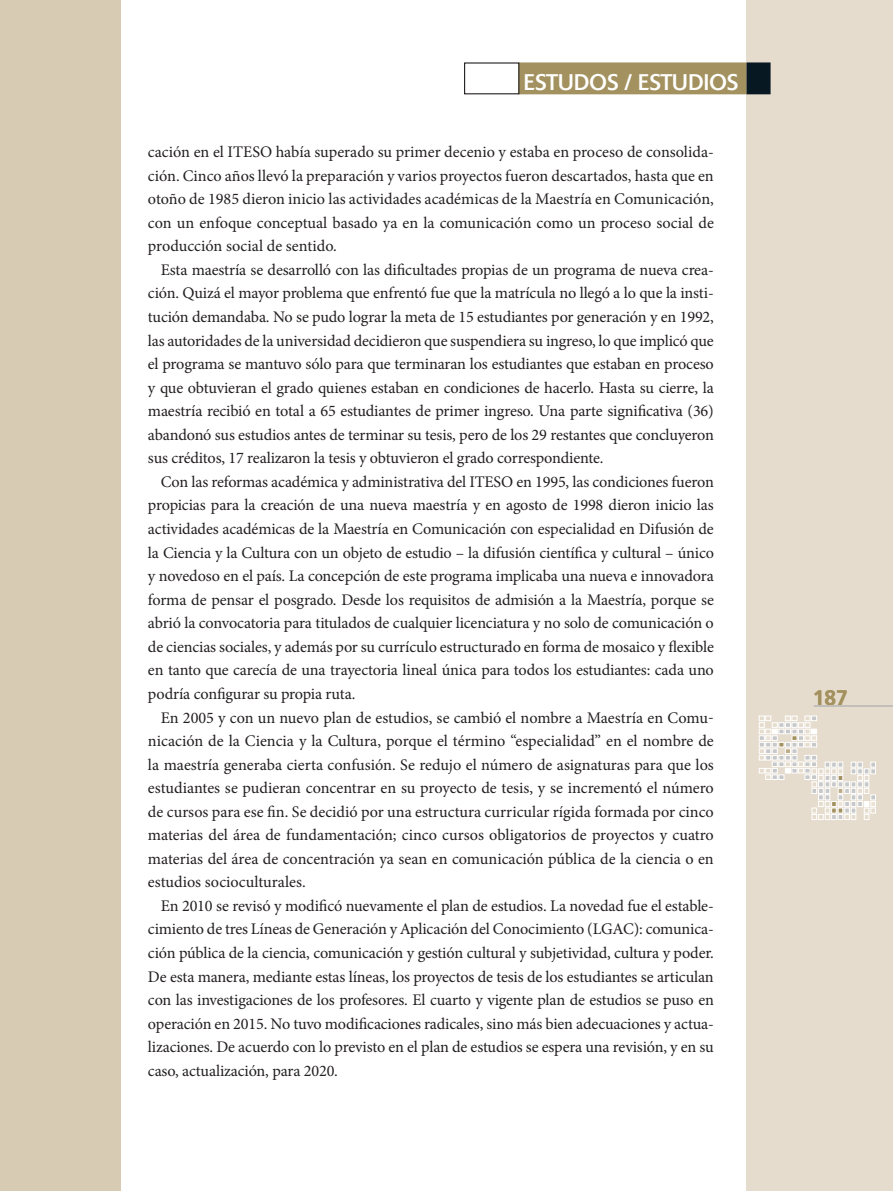
<style>
.page{position:relative;width:893px;height:1191px;background:#fff}
.page>*{position:absolute;margin:0;border:0;box-sizing:border-box;transform-origin:0 0}
.t1{font:22.5px "Delta";letter-spacing:.01em;color:#fff;scale:.95 1}
.t2{font:700 21px "Frutiger";color:#a3915f}
.t3{font:16.2px/23.5px "Minion Pro";letter-spacing:-.01em;color:#231f20;text-align:justify}
</style>
<div class="page">
<div style="left:746px;top:0;width:147px;height:1191px;background:#e6dccd"></div>
<div style="left:0;top:0;width:121px;height:1191px;background:#d8cbb4"></div>
<hr style="left:814px;top:705px;width:79px;height:1px;background:#fff">
<svg style="left:755px;top:716px;width:121px;height:103px"></svg>
<div style="left:518px;top:62px;width:228px;height:32px;background:#a3915f;border:2px solid #a3915f"></div>
<div style="left:746px;top:62px;width:25px;height:32px;background:#071822;border:2px solid #071822"></div>
<div style="left:464px;top:62px;width:55px;height:32px;border:1px solid #231f20"></div>
<h1 class="t1" style="left:524px;top:69px;width:227px">ESTUDOS / ESTUDIOS</h1>
<p class="t3" style="left:148px;top:140px;width:567px">cación en el ITESO había superado su primer decenio y estaba en proceso de consolida&shy;ción. Cinco años llevó la preparación y varios proyectos fueron descartados, hasta que en otoño de 1985 dieron inicio las actividades académicas de la Maestría en Comunicación, con un enfoque conceptual basado ya en la comunicación como un proceso social de producción social de sentido.</p>
<p class="t3" style="left:148px;top:258px;width:567px;text-indent:13px">Esta maestría se desarrolló con las dificultades propias de un programa de nueva crea&shy;ción. Quizá el mayor problema que enfrentó fue que la matrícula no llegó a lo que la insti&shy;tución demandaba. No se pudo lograr la meta de 15 estudiantes por generación y en 1992, las autoridades de la universidad decidieron que suspendiera su ingreso, lo que implicó que el programa se mantuvo sólo para que terminaran los estudiantes que estaban en proceso y que obtuvieran el grado quienes estaban en condiciones de hacerlo. Hasta su cierre, la maestría recibió en total a 65 estudiantes de primer ingreso. Una parte significativa (36) abandonó sus estudios antes de terminar su tesis, pero de los 29 restantes que concluyeron sus créditos, 17 realizaron la tesis y obtuvieron el grado correspondiente.</p>
<p class="t3" style="left:148px;top:470px;width:567px;text-indent:13px">Con las reformas académica y administrativa del ITESO en 1995, las condiciones fueron propicias para la creación de una nueva maestría y en agosto de 1998 dieron inicio las actividades académicas de la Maestría en Comunicación con especialidad en Difusión de la Ciencia y la Cultura con un objeto de estudio – la difusión científica y cultural – único y novedoso en el país. La concepción de este programa implicaba una nueva e innovadora forma de pensar el posgrado. Desde los requisitos de admisión a la Maestría, porque se abrió la convocatoria para titulados de cualquier licenciatura y no solo de comunicación o de ciencias sociales, y además por su currículo estructurado en forma de mosaico y flexible en tanto que carecía de una trayectoria lineal única para todos los estudiantes: cada uno podría configurar su propia ruta.</p>
<p class="t3" style="left:148px;top:705px;width:567px;text-indent:13px">En 2005 y con un nuevo plan de estudios, se cambió el nombre a Maestría en Comu&shy;nicación de la Ciencia y la Cultura, porque el término “especialidad” en el nombre de la maestría generaba cierta confusión. Se redujo el número de asignaturas para que los estudiantes se pudieran concentrar en su proyecto de tesis, y se incrementó el número de cursos para ese fin. Se decidió por una estructura curricular rígida formada por cinco materias del área de fundamentación; cinco cursos obligatorios de proyectos y cuatro materias del área de concentración ya sean en comunicación pública de la ciencia o en estudios socioculturales.</p>
<p class="t3" style="left:148px;top:894px;width:567px;text-indent:13px">En 2010 se revisó y modificó nuevamente el plan de estudios. La novedad fue el estable&shy;cimiento de tres Líneas de Generación y Aplicación del Conocimiento (LGAC): comunica&shy;ción pública de la ciencia, comunicación y gestión cultural y subjetividad, cultura y poder.<br>De esta manera, mediante estas líneas, los proyectos de tesis de los estudiantes se articulan con las investigaciones de los profesores. El cuarto y vigente plan de estudios se puso en operación en 2015. No tuvo modificaciones radicales, sino más bien adecuaciones y actua&shy;lizaciones. De acuerdo con lo previsto en el plan de estudios se espera una revisión, y en su caso, actualización, para 2020.</p>
<p class="t2" style="left:813px;top:685px;width:37px">187</p>
</div>
